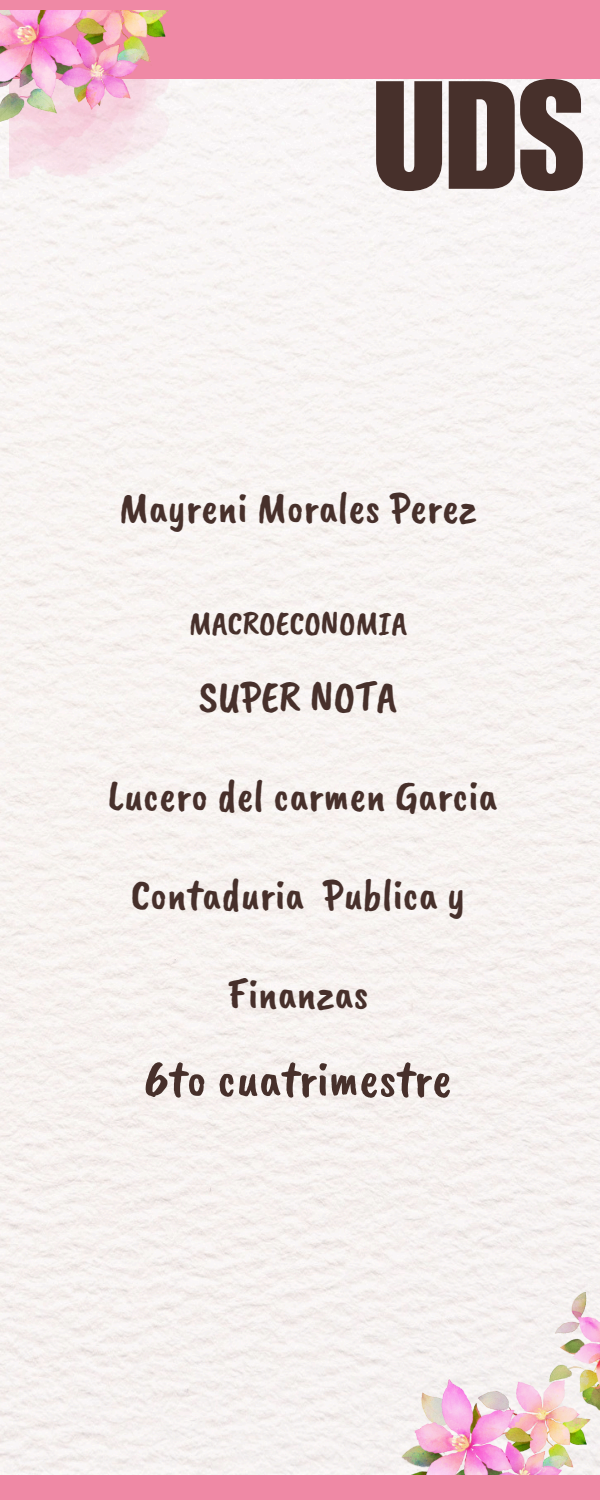
<style>
.page{position:relative;width:600px;height:1500px;background:#ef89a5}
.page>*{position:absolute;margin:0;border:0;box-sizing:border-box;transform-origin:0 0}
.t1{font:150.7px "Impact LT Std";color:#47302b}
.t2{font:51.8px "Caveat Brush";color:#47302b}
.t3{font:44.2px "Caveat Brush";color:#47302b}
.t4{font:33.9px "Caveat Brush";color:#47302b}
</style>
<div class="page">
<img style="left:0;top:80px;width:600px;height:1395px">
<img style="left:10px;top:123px;width:160px;height:57px">
<img style="left:396px;top:1291px;width:204px;height:184px">
<img style="left:0;top:11px;width:170px;height:112px">
<p class="t1" style="left:373px;top:81px;width:214px">UDS</p>
<p class="t3" style="left:119px;top:479px;width:360px">Mayreni Morales Perez</p>
<p class="t4" style="left:189px;top:601px;width:220px">MACROECONOMIA</p>
<p class="t3" style="left:199px;top:669px;width:200px">SUPER NOTA</p>
<p class="t3" style="left:108px;top:768px;width:391px">Lucero del carmen Garcia</p>
<p class="t3" style="left:131px;top:867px;width:336px">Contaduria Publica y</p>
<p class="t3" style="left:227px;top:966px;width:143px">Finanzas</p>
<p class="t2" style="left:144px;top:1046px;width:309px">6to cuatrimestre</p>
</div>
